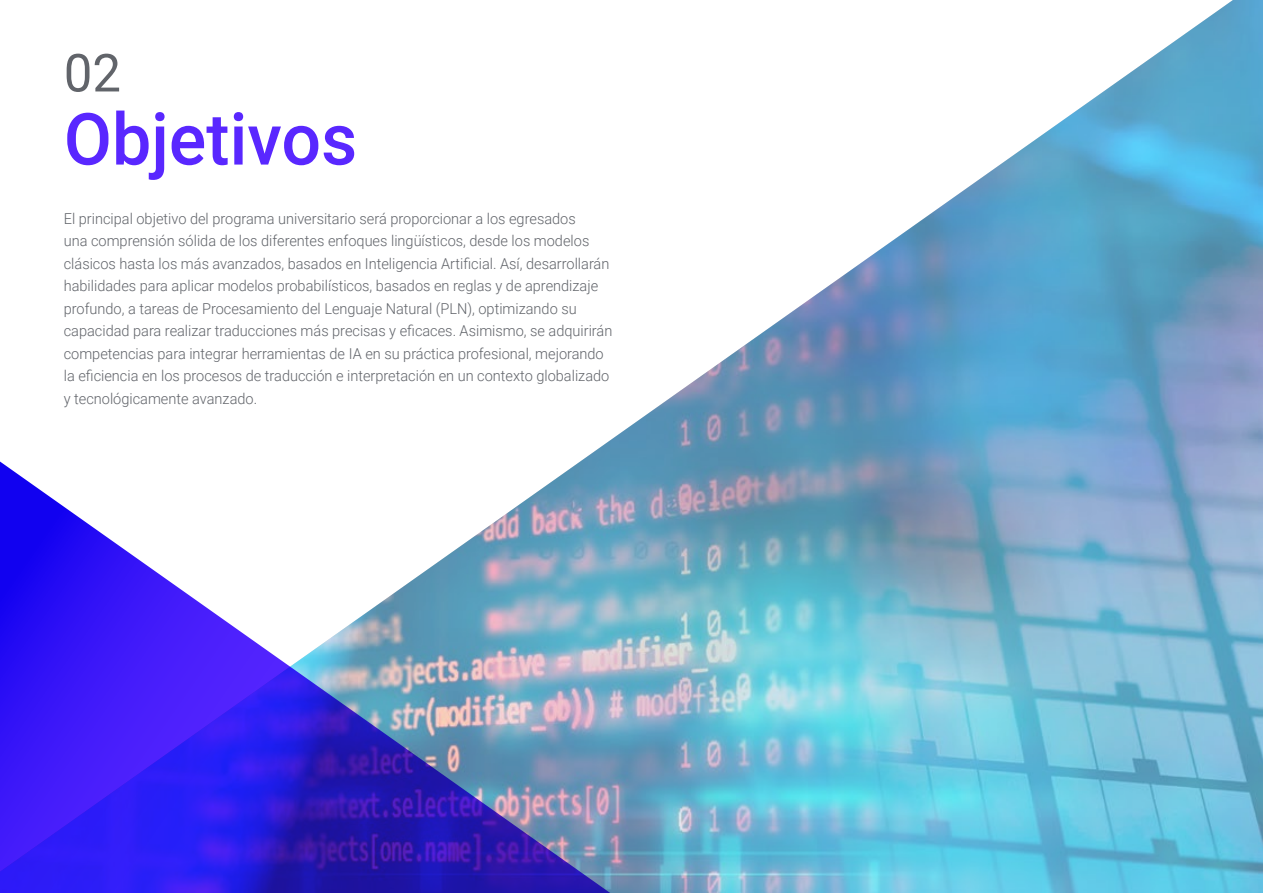
<style>
.page{position:relative;width:1263px;height:893px;background:#fff}
.page>*{position:absolute;margin:0;border:0;box-sizing:border-box;transform-origin:0 0}
.t1{font:500 72px "Roboto";color:#5927ff}
.t2{font:52.5px "Roboto";color:#61646a}
.t3{font:300 15px/22.5px "Roboto";color:#61646a}
</style>
<div class="page">
<img style="left:602px;top:0;width:661px;height:893px">
<svg style="left:0;top:446px;width:640px;height:447px"></svg>
<h2 class="t2" style="left:64px;top:36px;width:59px">02</h2>
<h1 class="t1" style="left:64px;top:89px;width:295px">Objetivos</h1>
<p class="t3" style="left:64px;top:207px;width:550px">El principal objetivo del programa universitario será proporcionar a los egresados<br>una comprensión sólida de los diferentes enfoques lingüísticos, desde los modelos clásicos hasta los más avanzados, basados en Inteligencia Artificial. Así, desarrollarán habilidades para aplicar modelos probabilísticos, basados en reglas y de aprendizaje profundo, a tareas de Procesamiento del Lenguaje Natural (PLN), optimizando su capacidad para realizar traducciones más precisas y eficaces. Asimismo, se adquirirán competencias para integrar herramientas de IA en su práctica profesional, mejorando la eficiencia en los procesos de traducción e interpretación en un contexto globalizado y tecnológicamente avanzado.</p>
</div>
